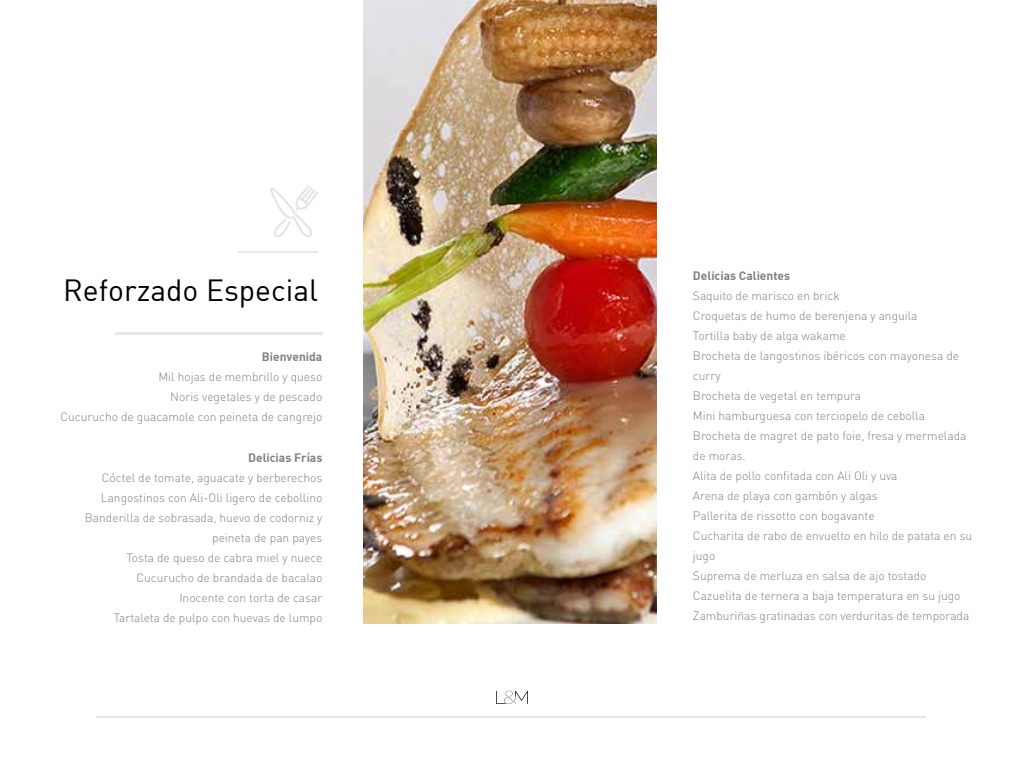
<style>
.page{position:relative;width:1024px;height:768px;background:#fff}
.page>*{position:absolute;margin:0;border:0;box-sizing:border-box;transform-origin:0 0}
.t1{font:30px "DIN";color:#000}
.t2{font:300 12px/20px "DIN";color:#808080;text-align:right}
.t3{font:12px "DIN Bold";color:#808080}
</style>
<div class="page">
<hr style="left:96px;top:716px;width:830px;height:2px;background:#e6e6e6">
<svg style="left:496px;top:691px;width:32px;height:13px"></svg>
<img style="left:364px;top:0;width:292px;height:623px">
<hr style="left:238px;top:251px;width:80px;height:2px;background:#e6e6e6">
<hr style="left:115px;top:332px;width:207px;height:2px;background:#e6e6e6">
<svg style="left:270px;top:185px;width:48px;height:52px"></svg>
<h1 class="t1" style="left:63px;top:272px;width:256px">Reforzado Especial</h1>
<p class="t3" style="left:262px;top:349px;width:62px">Bienvenida</p>
<p class="t2" style="left:60px;top:367px;width:263px">Mil hojas de membrillo y queso<br>Noris vegetales y de pescado<br>Cucurucho de guacamole con peineta de cangrejo</p>
<p class="t3" style="left:248px;top:450px;width:76px">Delicias Frías</p>
<p class="t2" style="left:85px;top:468px;width:239px">Cóctel de tomate, aguacate y berberechos Langostinos con Ali-Oli ligero de cebollino Banderilla de sobrasada, huevo de codorniz y peineta de pan payes<br>Tosta de queso de cabra miel y nuece Cucurucho de brandada de bacalao<br>Inocente con torta de casar<br>Tartaleta de pulpo con huevas de lumpo</p>
<p class="t3" style="left:693px;top:268px;width:99px">Delicias Calientes</p>
<p class="t2" style="left:693px;top:286px;width:281px;text-align:left">Saquito de marisco en brick<br>Croquetas de humo de berenjena y anguila<br>Tortilla baby de alga wakame<br>Brocheta de langostinos ibéricos con mayonesa de curry<br>Brocheta de vegetal en tempura<br>Mini hamburguesa con terciopelo de cebolla Brocheta de magret de pato foie, fresa y mermelada de moras.<br>Alita de pollo confitada con Ali Oli y uva<br>Arena de playa con gambón y algas<br>Pallerita de rissotto con bogavante<br>Cucharita de rabo de envuelto en hilo de patata en su jugo<br>Suprema de merluza en salsa de ajo tostado Cazuelita de ternera a baja temperatura en su jugo Zamburiñas gratinadas con verduritas de temporada</p>
</div>
